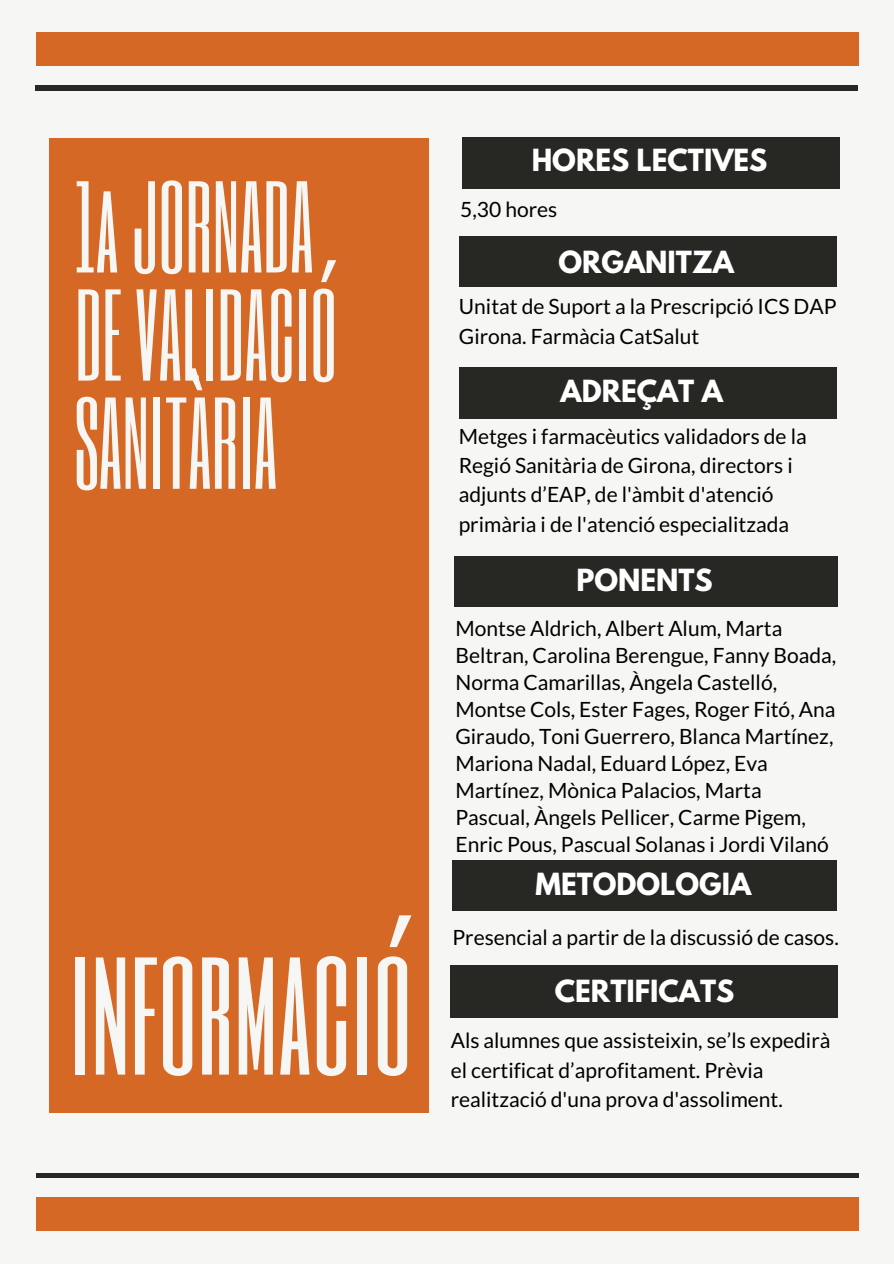
<style>
.page{position:relative;width:894px;height:1264px;background:#fff}
.page>*{position:absolute;margin:0;border:0;box-sizing:border-box;transform-origin:0 0}
.t1{font:156.15px "Six Caps";color:#f6f6f4}
.t2{font:108.15px/108.1px "Six Caps";color:#f6f6f4}
.t3{font:700 27px "League Spartan";color:#fff}
.t4{font:21px/27px "Lato";color:#000}
</style>
<div class="page">
<div style="left:0;top:0;width:893px;height:1263px;background:#f6f6f4"></div>
<div style="left:36px;top:33px;width:822px;height:33px;background:#d66825"></div>
<div style="left:36px;top:1197px;width:822px;height:33px;background:#d66825"></div>
<div style="left:36px;top:1172px;width:822px;height:5px;background:#272724"></div>
<hr style="left:35px;top:86px;width:822px;height:4px;background:#272724">
<div style="left:49px;top:138px;width:379px;height:974px;background:#d66825"></div>
<div style="left:462px;top:138px;width:377px;height:50px;background:#272724"></div>
<div style="left:459px;top:367px;width:377px;height:51px;background:#272724"></div>
<div style="left:454px;top:556px;width:382px;height:51px;background:#272724"></div>
<div style="left:449px;top:965px;width:388px;height:52px;background:#272724"></div>
<div style="left:459px;top:236px;width:377px;height:51px;background:#272724"></div>
<div style="left:452px;top:860px;width:384px;height:50px;background:#272724"></div>
<h2 class="t2" style="left:75px;top:170px;width:263px">1a JORNADA<br>DE VALIDACIÓ<br>SANITÀRIA</h2>
<h1 class="t1" style="left:69px;top:902px;width:344px">informació</h1>
<p class="t3" style="left:531px;top:146px;width:237px">HORES LECTIVES</p>
<p class="t4" style="left:460px;top:195px;width:99px">5,30 hores</p>
<p class="t3" style="left:558px;top:248px;width:177px">ORGANITZA</p>
<p class="t4" style="left:459px;top:291px;width:379px;line-height:29.2px">Unitat de Suport a la Prescripció ICS DAP<br>Girona. Farmàcia CatSalut</p>
<p class="t3" style="left:560px;top:377px;width:164px">ADREÇAT A</p>
<p class="t4" style="left:458px;top:421px;width:349px;line-height:29.2px">Metges i farmacèutics validadors de la Regió Sanitària de Girona, directors i adjunts d’EAP, de l'àmbit d'atenció primària i de l'atenció especialitzada</p>
<p class="t3" style="left:576px;top:566px;width:138px">PONENTS</p>
<p class="t4" style="left:455px;top:614px;width:382px">Montse Aldrich, Albert Alum, Marta Beltran, Carolina Berengue, Fanny Boada, Norma Camarillas, Àngela Castelló, Montse Cols, Ester Fages, Roger Fitó, Ana Giraudo, Toni Guerrero, Blanca Martínez, Mariona Nadal, Eduard López, Eva Martínez, Mònica Palacios, Marta Pascual, Àngels Pellicer, Carme Pigem, Enric Pous, Pascual Solanas i Jordi Vilanó</p>
<p class="t3" style="left:535px;top:870px;width:217px">METODOLOGIA</p>
<p class="t4" style="left:452px;top:923px;width:388px">Presencial a partir de la discussió de casos.</p>
<p class="t3" style="left:554px;top:977px;width:181px">CERTIFICATS</p>
<p class="t4" style="left:450px;top:1025px;width:381px;line-height:29.2px">Als alumnes que assisteixin, se’ls expedirà el certificat d’aprofitament. Prèvia realització d'una prova d'assoliment.</p>
</div>
